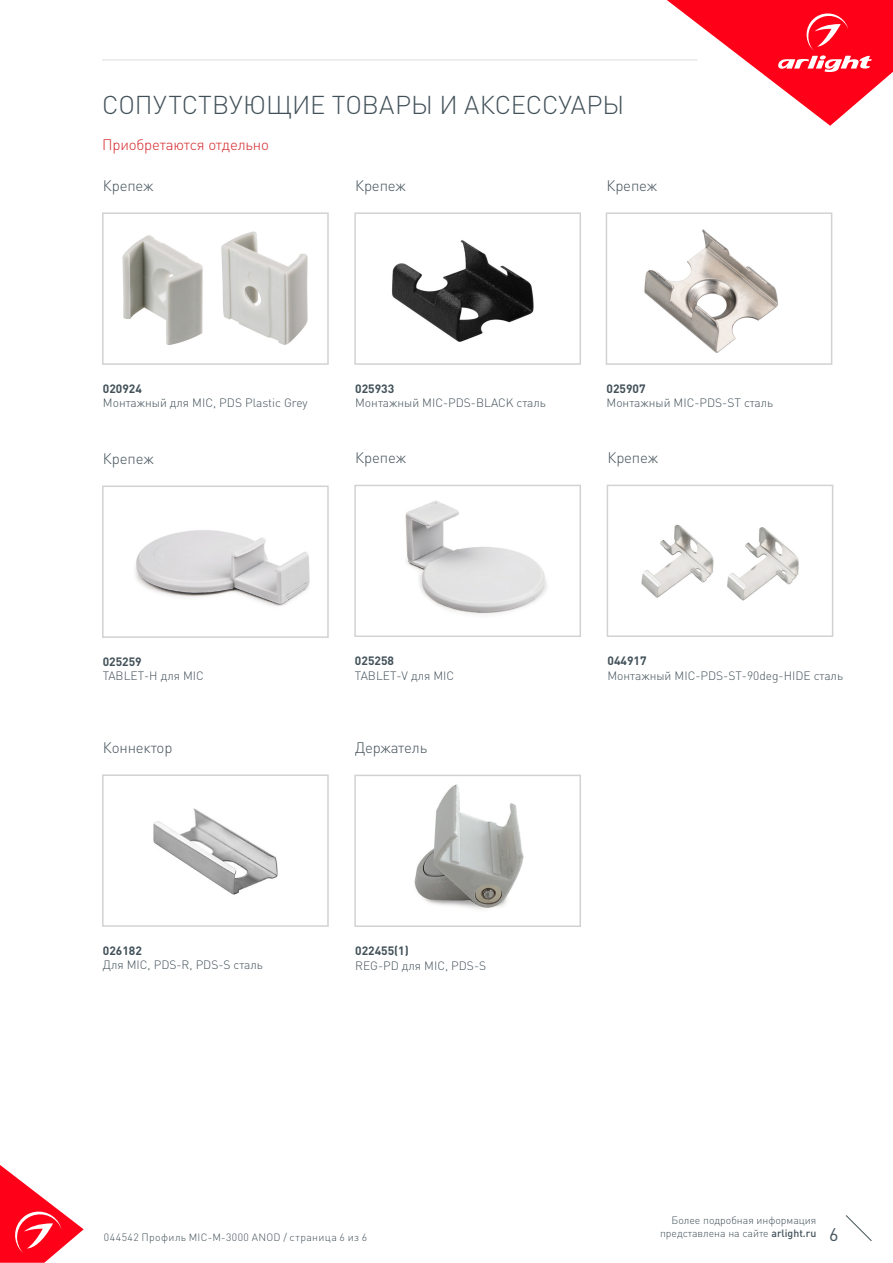
<style>
.page{position:relative;width:893px;height:1263px;background:#fff}
.page>*{position:absolute;margin:0;border:0;box-sizing:border-box;transform-origin:0 0}
.t1{font:300 25.5px "DIN Pro";color:#425159}
.t2{font:18px "DIN Pro";color:#425159}
.t3{font:300 15px "DIN Pro";letter-spacing:-.01em;color:#425159}
.t4{font:300 15px "DIN Pro";letter-spacing:-.01em;color:#d5262a}
.t5{font:300 12px "DIN Pro";color:#425159}
.t6{font:700 12px "DIN Pro";color:#425159}
.t7{font:300 10.5px "DIN Pro";color:#425159}
.t8{font:300 10.5px "DIN Pro";letter-spacing:.04em;color:#425159}
.s1{font-weight:500}
</style>
<div class="page">
<svg style="left:0;top:1165px;width:84px;height:98px"></svg>
<svg style="left:845px;top:1215px;width:27px;height:26px"></svg>
<svg style="left:667px;top:0;width:226px;height:126px"></svg>
<hr style="left:102px;top:60px;width:595px;height:1px;background:#dcdddf">
<img style="left:122px;top:231px;width:186px;height:114px">
<div style="left:102px;top:212px;width:227px;height:153px;border:2px solid #d1d2d4"></div>
<img style="left:644px;top:229px;width:134px;height:124px">
<div style="left:606px;top:212px;width:226px;height:153px;border:2px solid #d1d2d4"></div>
<img style="left:392px;top:240px;width:142px;height:102px">
<div style="left:354px;top:212px;width:227px;height:153px;border:2px solid #d1d2d4"></div>
<img style="left:153px;top:808px;width:125px;height:87px">
<div style="left:102px;top:774px;width:227px;height:153px;border:2px solid #d1d2d4"></div>
<img style="left:414px;top:784px;width:110px;height:125px">
<div style="left:354px;top:775px;width:227px;height:152px;border:2px solid #d1d2d4"></div>
<img style="left:135px;top:530px;width:175px;height:76px">
<div style="left:102px;top:485px;width:227px;height:153px;border:2px solid #d1d2d4"></div>
<img style="left:405px;top:500px;width:142px;height:114px">
<div style="left:354px;top:485px;width:227px;height:152px;border:2px solid #d1d2d4"></div>
<img style="left:641px;top:524px;width:158px;height:77px">
<div style="left:607px;top:485px;width:226px;height:152px;border:2px solid #d1d2d4"></div>
<p class="t1" style="left:102px;top:87px;width:524px">СОПУТСТВУЮЩИЕ ТОВАРЫ И АКСЕССУАРЫ</p>
<p class="t4" style="left:102px;top:134px;width:168px">Приобретаются отдельно</p>
<p class="t3" style="left:103px;top:175px;width:52px">Крепеж</p>
<p class="t3" style="left:355px;top:175px;width:52px">Крепеж</p>
<p class="t3" style="left:606px;top:175px;width:52px">Крепеж</p>
<p class="t6" style="left:103px;top:380px;width:41px">020924</p>
<p class="t5" style="left:103px;top:395px;width:206px">Монтажный для MIC, PDS Plastic Grey</p>
<p class="t6" style="left:355px;top:380px;width:41px">025933</p>
<p class="t5" style="left:355px;top:395px;width:192px">Монтажный MIC-PDS-BLACK сталь</p>
<p class="t6" style="left:606px;top:380px;width:41px">025907</p>
<p class="t5" style="left:606px;top:395px;width:168px">Монтажный MIC-PDS-ST сталь</p>
<p class="t3" style="left:103px;top:448px;width:52px">Крепеж</p>
<p class="t3" style="left:355px;top:447px;width:52px">Крепеж</p>
<p class="t3" style="left:607px;top:447px;width:52px">Крепеж</p>
<p class="t6" style="left:103px;top:653px;width:41px">025259</p>
<p class="t5" style="left:103px;top:668px;width:103px">TABLET-H для MIC</p>
<p class="t6" style="left:355px;top:653px;width:41px">025258</p>
<p class="t5" style="left:355px;top:667px;width:101px">TABLET-V для MIC</p>
<p class="t3" style="left:103px;top:737px;width:71px">Коннектор</p>
<p class="t3" style="left:355px;top:737px;width:73px">Держатель</p>
<p class="t6" style="left:103px;top:942px;width:41px">026182</p>
<p class="t5" style="left:103px;top:957px;width:162px">Для MIC, PDS-R, PDS-S сталь</p>
<p class="t6" style="left:355px;top:943px;width:55px">022455(1)</p>
<p class="t5" style="left:355px;top:957px;width:133px">REG-PD для MIC, PDS-S</p>
<p class="t6" style="left:607px;top:653px;width:41px">044917</p>
<p class="t5" style="left:607px;top:667px;width:237px">Монтажный MIC-PDS-ST-90deg-HIDE сталь</p>
<p class="t7" style="left:672px;top:1213px;width:146px">Более подробная информация</p>
<p class="t7" style="left:660px;top:1226px;width:158px">представлена на сайте <span class="s1">arlight.ru</span></p>
<p class="t8" style="left:104px;top:1230px;width:265px">044542 Профиль MIC-M-3000 ANOD / страница 6 из 6</p>
<h2 class="t2" style="left:829px;top:1222px;width:11px">6</h2>
</div>
